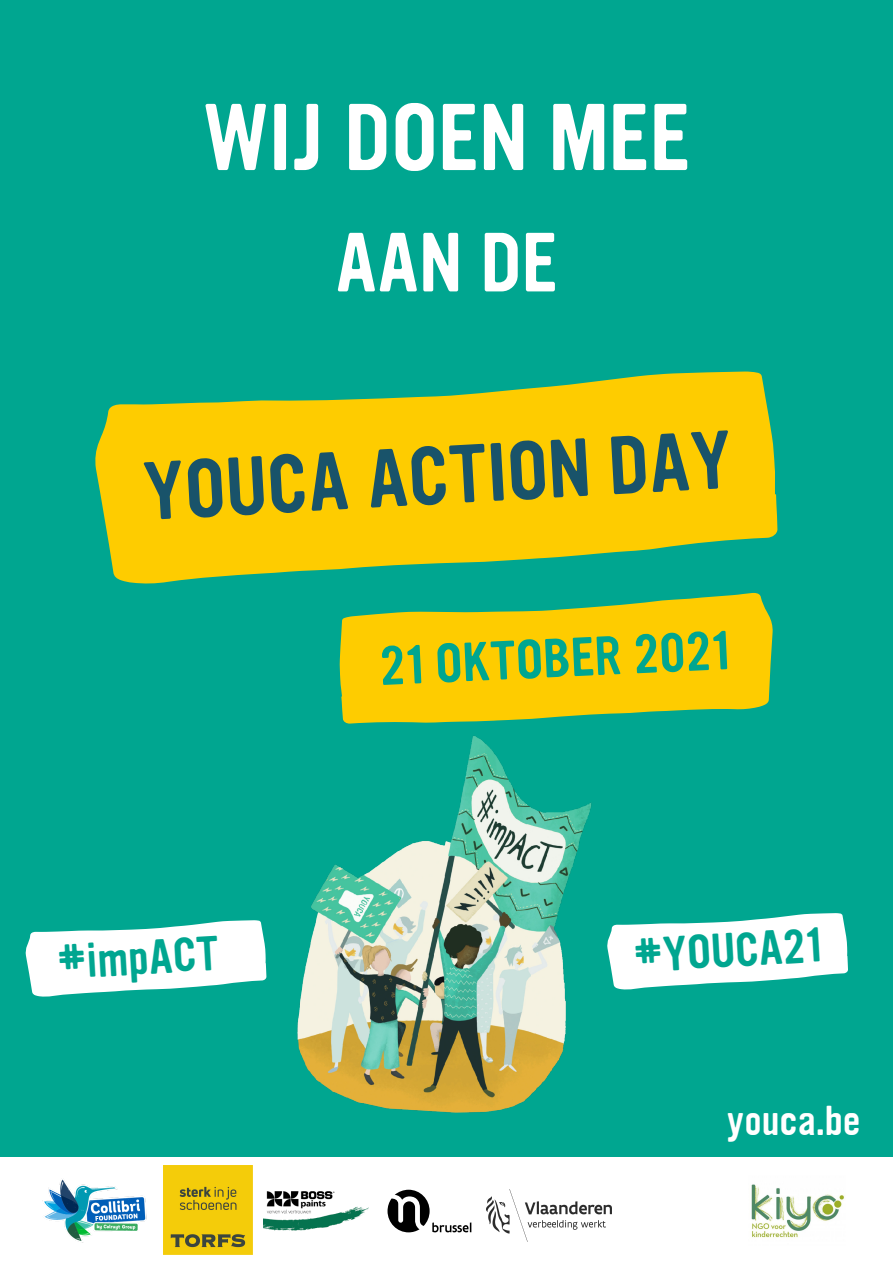
<style>
.page{position:relative;width:893px;height:1263px;background:#00a690}
.page>*{position:absolute;margin:0;border:0;box-sizing:border-box;transform-origin:0 0}
.t1{font:82.72px "Ultramagnetic";color:#fff}
.t2{font:73.2px "Ultramagnetic";color:#fff}
.t3{font:72px "Ultramagnetic";color:#19536a}
.t4{font:48px "Ultramagnetic";color:#00a690}
.t5{font:42px "Ultramagnetic";color:#00a690}
.t6{font:36px "Ultramagnetic";color:#fff}
</style>
<div class="page">
<div style="left:0;top:1157px;width:893px;height:106px;background:#fff"></div>
<svg style="left:95px;top:371px;width:683px;height:213px;fill:#fecc00"></svg>
<svg style="left:25px;top:920px;width:241px;height:77px"></svg>
<svg style="left:607px;top:913px;width:241px;height:77px"></svg>
<img style="left:486px;top:1189px;width:125px;height:53px">
<svg style="left:387px;top:1190px;width:84px;height:42px"></svg>
<img style="left:751px;top:1184px;width:93px;height:54px">
<svg style="left:328px;top:566px;width:450px;height:158px;fill:#fecc00"></svg>
<img style="left:297px;top:736px;width:295px;height:377px">
<img style="left:42px;top:1179px;width:104px;height:63px">
<img style="left:163px;top:1166px;width:89px;height:89px">
<img style="left:263px;top:1191px;width:106px;height:40px">
<p class="t1" style="left:203px;top:78px;width:489px">WIJ DOEN MEE</p>
<p class="t2" style="left:335px;top:210px;width:224px">AAN DE</p>
<p class="t3" style="left:140px;top:439px;width:591px;rotate:-3deg">YOUCA ACTION DAY</p>
<p class="t4" style="left:378px;top:633px;width:351px;rotate:-3deg">21 OKTOBER 2021</p>
<p class="t5" style="left:56px;top:932px;width:163px;rotate:-3deg">#impACT</p>
<p class="t5" style="left:632px;top:925px;width:189px;rotate:-3deg">#YOUCA21</p>
<p class="t6" style="left:727px;top:1095px;width:135px">youca.be</p>
</div>
